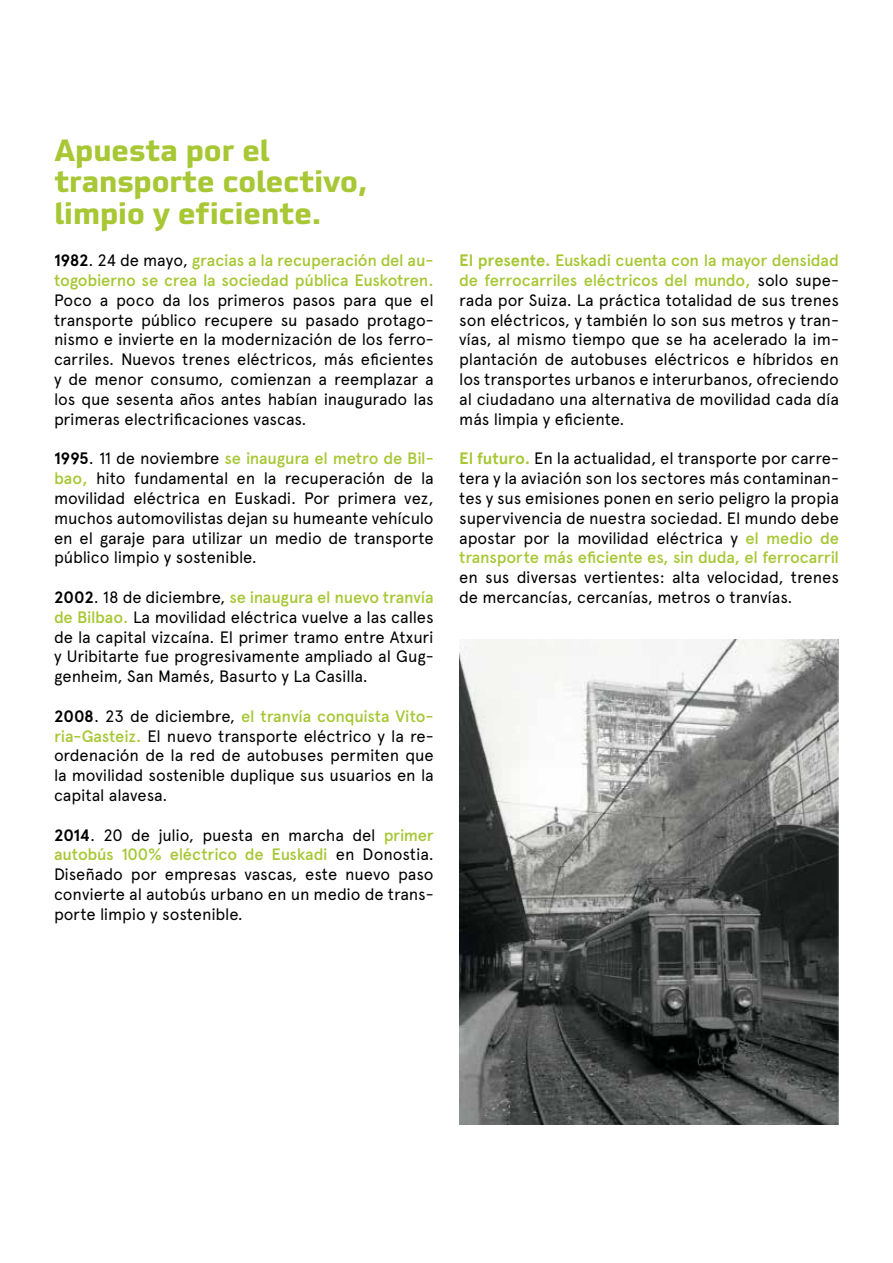
<style>
.page{position:relative;width:893px;height:1263px;background:#fff}
.page>*{position:absolute;margin:0;border:0;box-sizing:border-box;transform-origin:0 0}
.t1{font:700 30px/31.5px "Utility Pro";letter-spacing:-.025em;color:#a7c734}
.t2{font:16.5px/19.8px "Apercu";letter-spacing:-.01em;color:#000;text-align:justify}
.t3{font:500 16.5px/19.8px "Apercu";letter-spacing:-.01em;color:#a7c734}
.s1{font-weight:700;color:#000}
.s2{font-weight:400;color:#000}
.s3{font-weight:700}
.s4{font-weight:500;color:#a7c734}
.s5{font-weight:700;color:#a7c734}
</style>
<div class="page">
<img style="left:459px;top:640px;width:380px;height:484px">
<h1 class="t1" style="left:54px;top:135px;width:316px">Apuesta por el transporte colectivo, limpio y eficiente.</h1>
<p class="t3" style="left:54px;top:251px;width:381px"><span class="s1">1982</span><span class="s2">. 24 de mayo,</span> gracias a la recuperación del au&shy;togobierno se crea la sociedad pública Euskotren.</p>
<p class="t2" style="left:54px;top:290px;width:381px">Poco a poco da los primeros pasos para que el transporte público recupere su pasado protago&shy;nismo e invierte en la modernización de los ferro&shy;carriles. Nuevos trenes eléctricos, más eficientes y de menor consumo, comienzan a reemplazar a los que sesenta años antes habían inaugurado las primeras electrificaciones vascas.</p>
<p class="t2" style="left:54px;top:448px;width:381px"><span class="s3">1995</span>. 11 de noviembre <span class="s4">se inaugura el metro de Bil&shy;bao,</span> hito fundamental en la recuperación de la movilidad eléctrica en Euskadi. Por primera vez, muchos automovilistas dejan su humeante vehículo en el garaje para utilizar un medio de transporte público limpio y sostenible.</p>
<p class="t2" style="left:54px;top:587px;width:381px"><span class="s3">2002</span>. 18 de diciembre, <span class="s4">se inaugura el nuevo tranvía de Bilbao.</span> La movilidad eléctrica vuelve a las calles de la capital vizcaína. El primer tramo entre Atxuri y Uribitarte fue progresivamente ampliado al Gug&shy;genheim, San Mamés, Basurto y La Casilla.</p>
<p class="t2" style="left:54px;top:706px;width:381px"><span class="s3">2008</span>. 23 de diciembre, <span class="s4">el tranvía conquista Vito&shy;ria-Gasteiz.</span> El nuevo transporte eléctrico y la re&shy;ordenación de la red de autobuses permiten que la movilidad sostenible duplique sus usuarios en la capital alavesa.</p>
<p class="t2" style="left:54px;top:825px;width:381px"><span class="s3">2014</span>. 20 de julio, puesta en marcha del <span class="s4">primer autobús 100% eléctrico de Euskadi</span> en Donostia.<br>Diseñado por empresas vascas, este nuevo paso convierte al autobús urbano en un medio de trans&shy;porte limpio y sostenible.</p>
<p class="t2" style="left:459px;top:250px;width:381px"><span class="s5">El presente.</span> <span class="s4">Euskadi cuenta con la mayor densidad de ferrocarriles eléctricos del mundo,</span> solo supe&shy;rada por Suiza. La práctica totalidad de sus trenes son eléctricos, y también lo son sus metros y tran&shy;vías, al mismo tiempo que se ha acelerado la im&shy;plantación de autobuses eléctricos e híbridos en los transportes urbanos e interurbanos, ofreciendo al ciudadano una alternativa de movilidad cada día más limpia y eficiente.</p>
<p class="t2" style="left:459px;top:448px;width:381px"><span class="s5">El futuro.</span> En la actualidad, el transporte por carre&shy;tera y la aviación son los sectores más contaminan&shy;tes y sus emisiones ponen en serio peligro la propia supervivencia de nuestra sociedad. El mundo debe apostar por la movilidad eléctrica y <span class="s4">el medio de transporte más eficiente es, sin duda, el ferrocarril</span></p>
<p class="t2" style="left:459px;top:567px;width:381px">en sus diversas vertientes: alta velocidad, trenes de mercancías, cercanías, metros o tranvías.</p>
</div>
